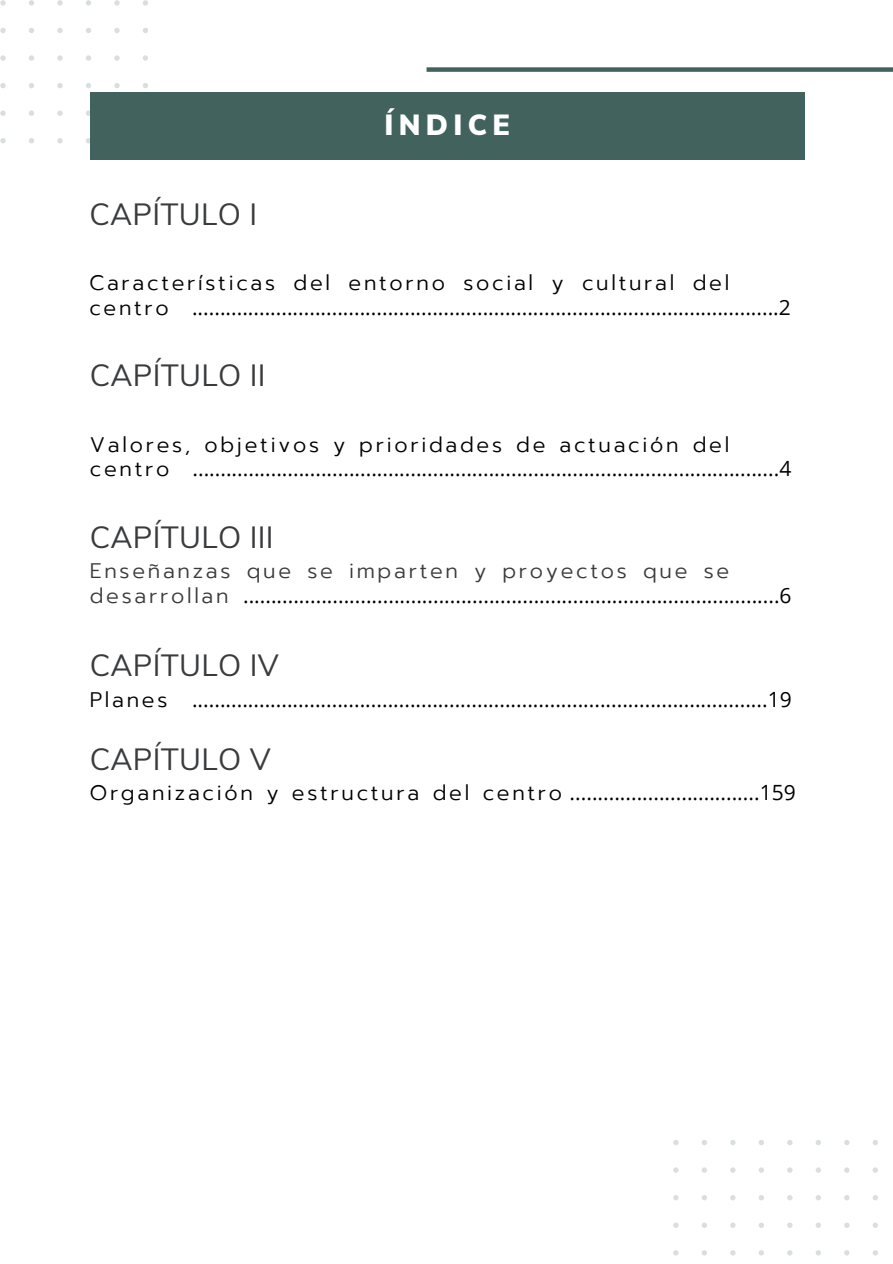
<style>
.page{position:relative;width:893px;height:1264px;background:#fff}
.page>*{position:absolute;margin:0;border:0;box-sizing:border-box;transform-origin:0 0}
.t1{font:30px "Muli";letter-spacing:.01em;color:#3a3b3d}
.t2{font:900 28.5px "Muli";letter-spacing:.185em;color:#fff}
.t3{font:21px "Open Sans";color:#000}
.t4{font:300 21px/24.8px "Prompt";letter-spacing:.13em;color:#000}
.t5{font:300 21px/24.8px "Prompt";letter-spacing:.13em;color:#3a3b3d}
.s1{font-family:"Prompt";font-weight:300}
</style>
<div class="page">
<div style="left:426px;top:67px;width:466px;height:5px;background:#42625e"></div>
<svg style="left:673px;top:1140px;width:205px;height:116px"></svg>
<svg style="left:0;top:0;width:147px;height:143px"></svg>
<div style="left:90px;top:92px;width:714px;height:68px;background:#42625e"></div>
<h1 class="t1" style="left:89px;top:195px;width:169px">CAPÍTULO I</h1>
<h2 class="t2" style="left:384px;top:107px;width:127px">ÍNDICE</h2>
<p class="t4" style="left:89px;top:271px;width:641px">Características del entorno social y cultural del centro</p>
<p class="t3" style="left:192px;top:293px;width:600px">.........................................................................................................2</p>
<h1 class="t1" style="left:90px;top:356px;width:177px">CAPÍTULO II</h1>
<p class="t4" style="left:90px;top:432px;width:641px">Valores, objetivos y prioridades de actuación del centro</p>
<p class="t3" style="left:192px;top:454px;width:600px">.........................................................................................................4</p>
<h1 class="t1" style="left:90px;top:517px;width:185px">CAPÍTULO III</h1>
<p class="t5" style="left:90px;top:558px;width:641px">Enseñanzas que se imparten y proyectos que se desarrollan</p>
<p class="t3" style="left:243px;top:580px;width:550px">................................................................................................6</p>
<h1 class="t1" style="left:90px;top:646px;width:190px">CAPÍTULO IV</h1>
<p class="t4" style="left:90px;top:687px;width:79px">Planes</p>
<h1 class="t1" style="left:90px;top:739px;width:182px">CAPÍTULO V</h1>
<p class="t3" style="left:90px;top:777px;width:707px"><span class="s1">Organi zación y es tructura del centro</span> ..................................159</p>
<p class="t3" style="left:192px;top:684px;width:601px">.......................................................................................................19</p>
</div>
